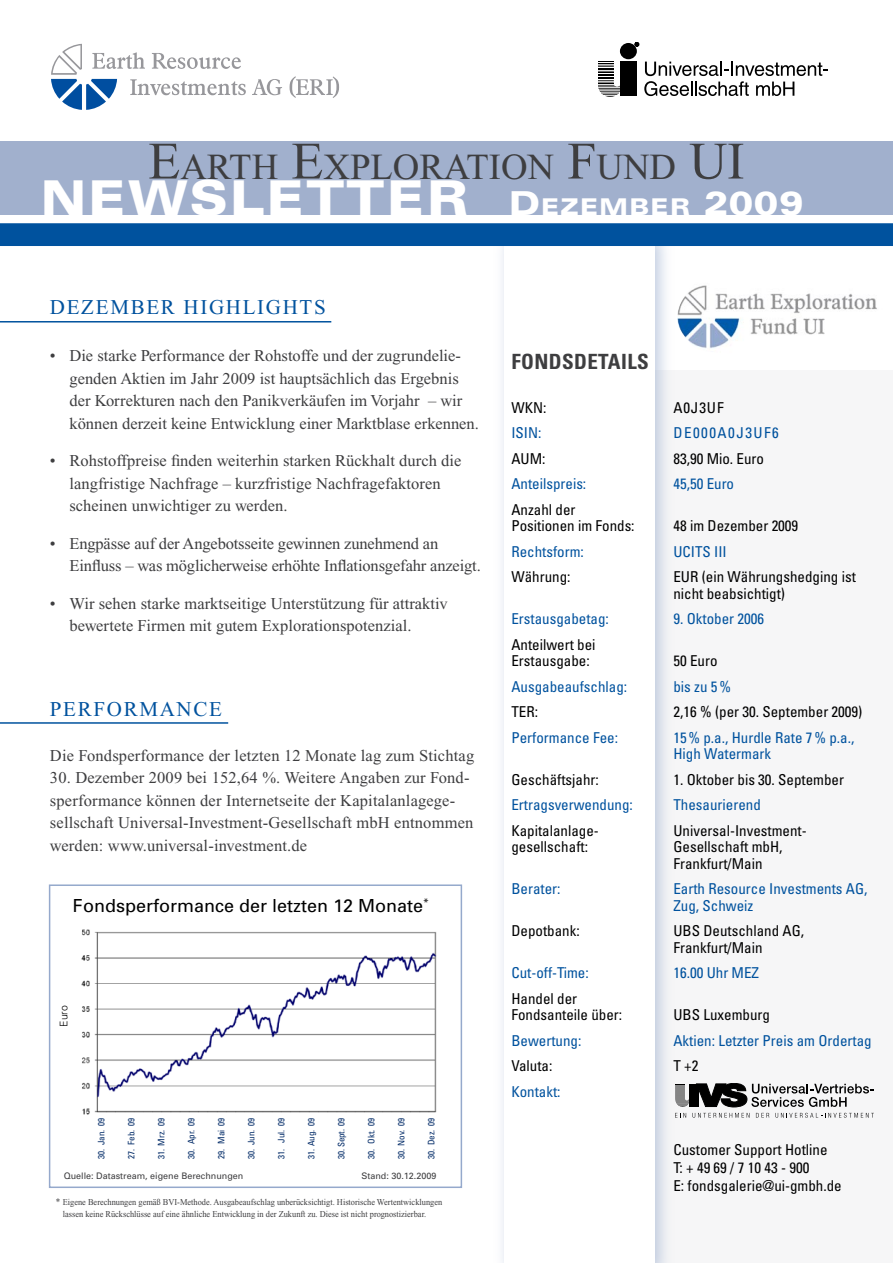
<style>
.page{position:relative;width:893px;height:1263px;background:#fff}
.page>*{position:absolute;margin:0;border:0;box-sizing:border-box;transform-origin:0 0}
.t1{font:900 expanded 48px "Univers";letter-spacing:.02em;color:#fff}
.t2{font:36.75px "Times New Roman";color:#3e3e40}
.t3{font:21px "Times New Roman";letter-spacing:.08em;color:#00529e}
.t4{font:700 condensed 21px "Univers";letter-spacing:.02em;color:#3e3e40}
.t5{font:18px "Univers";color:#000}
.t6{font:16.5px/22.5px "Times New Roman";letter-spacing:.005em;color:#3e3e40}
.t7{font:condensed 15px/16.5px "Univers";color:#000}
.t8{font:condensed 15px/16.5px "Univers";color:#00529e}
.t9{font:condensed 15px "Univers";letter-spacing:.1em;color:#00529e}
.t10{font:300 10.5px "Univers";color:#000}
.t11{font:9px/12px "Times New Roman";color:#3e3e40;scale:.93 1}
.t12{font:condensed 9px "Univers";color:#002a67}
.t13{font:9px "Univers";color:#3e3e40}
.s1{font-size:52.5px}
.s2{font-size:33px}
.s3{font-size:23.1px}
.s4{font-style:inherit}
.s5{font-size:9.75px}
</style>
<div class="page">
<img style="left:677px;top:285px;width:200px;height:63px">
<div style="left:649px;top:370px;width:243px;height:892px;background:#f6f6f7"></div>
<div style="left:491px;top:224px;width:183px;height:1039px;background:#95a9cc;opacity:.58"></div>
<div style="left:504px;top:235px;width:151px;height:1028px;background:#fff"></div>
<div style="left:620px;top:43px;width:17px;height:16px;background:#000;border-radius:50%"></div>
<svg style="left:635px;top:43px;width:4px;height:3px"></svg>
<div style="left:620px;top:61px;width:17px;height:35px;background:#000"></div>
<svg style="left:598px;top:61px;width:22px;height:36px"></svg>
<svg style="left:644px;top:62px;width:184px;height:34px"></svg>
<div style="left:0;top:142px;width:893px;height:73px;background:#a1b0cd"></div>
<div style="left:0;top:223px;width:893px;height:23px;background:#00529e"></div>
<img style="left:81px;top:932px;width:356px;height:183px">
<div style="left:49px;top:884px;width:413px;height:304px;border:2px solid #95a9cc"></div>
<svg style="left:71px;top:884px;width:361px;height:50px"></svg>
<svg style="left:290px;top:76px;width:49px;height:22px"></svg>
<svg style="left:51px;top:44px;width:231px;height:66px"></svg>
<svg style="left:675px;top:1083px;width:199px;height:24px"></svg>
<svg style="left:675px;top:1113px;width:11px;height:4px"></svg>
<svg style="left:692px;top:1113px;width:57px;height:5px"></svg>
<svg style="left:756px;top:1113px;width:13px;height:4px"></svg>
<svg style="left:775px;top:1113px;width:99px;height:5px"></svg>
<div style="left:97px;top:1113px;width:357px;height:54px;background:#fff"></div>
<hr style="left:0;top:321px;width:331px;height:1px;background:#00529e">
<hr style="left:0;top:722px;width:228px;height:2px;background:#00529e">
<h2 class="t2" style="left:148px;top:146px;width:569px"><span class="s1">E</span>arth <span class="s1">E</span>xploration <span class="s1">F</span>und <span class="s1">UI</span></h2>
<h1 class="t1" style="left:40px;top:170px;width:764px">NEWSLETTER <span class="s2">D</span><span class="s3">EZEMBER</span> <span class="s2">2009</span></h1>
<p class="t3" style="left:50px;top:296px;width:277px">Dezember Highlights</p>
<p class="t6" style="left:69px;top:344px;width:411px;text-indent:-20px"><span class="s4">•</span> Die starke Performance der Rohstoffe und der zugrundelie&shy;genden Aktien im Jahr 2009 ist hauptsächlich das Ergebnis der Korrekturen nach den Panikverkäufen im Vorjahr – wir können derzeit keine Entwicklung einer Marktblase erkennen.</p>
<p class="t6" style="left:69px;top:449px;width:394px;text-indent:-20px"><span class="s4">•</span> Rohstoffpreise finden weiterhin starken Rückhalt durch die langfristige Nachfrage – kurzfristige Nachfragefaktoren scheinen unwichtiger zu werden.</p>
<p class="t6" style="left:50px;top:532px;width:432px"><span class="s4">•</span> Engpässe auf der Angebotsseite gewinnen zunehmend an<br>Einfluss – was möglicherweise erhöhte Inflationsgefahr anzeigt.</p>
<p class="t6" style="left:69px;top:592px;width:380px;text-indent:-20px"><span class="s4">•</span> Wir sehen starke marktseitige Unterstützung für attraktiv bewertete Firmen mit gutem Explorationspotenzial.</p>
<p class="t3" style="left:50px;top:697px;width:173px">Performance</p>
<p class="t6" style="left:50px;top:744px;width:426px">Die Fondsperformance der letzten 12 Monate lag zum Stichtag</p>
<p class="t6" style="left:50px;top:767px;width:425px">30. Dezember 2009 bei 152,64 %. Weitere Angaben zur Fond&shy;sperformance können der Internetseite der Kapitalanlagege&shy;sellschaft Universal-Investment-Gesellschaft mbH entnommen werden: www.universal-investment.de</p>
<p class="t5" style="left:73px;top:894px;width:357px">Fondsperformance der letzten 12 Monate<sup>*</sup></p>
<p class="t10" style="left:58px;top:1027px;width:23px;rotate:-90deg">Euro</p>
<p class="t12" style="left:96px;top:1159px;width:43px;rotate:-90deg">30. Jan. 09</p>
<p class="t12" style="left:126px;top:1159px;width:43px;rotate:-90deg">27. Feb. 09</p>
<p class="t12" style="left:156px;top:1159px;width:43px;rotate:-90deg">31. Mrz. 09</p>
<p class="t12" style="left:186px;top:1159px;width:43px;rotate:-90deg">30. Apr. 09</p>
<p class="t12" style="left:216px;top:1159px;width:43px;rotate:-90deg">29. Mai 09</p>
<p class="t12" style="left:246px;top:1159px;width:43px;rotate:-90deg">30. Jun. 09</p>
<p class="t12" style="left:276px;top:1159px;width:43px;rotate:-90deg">31. Jul. 09</p>
<p class="t12" style="left:306px;top:1159px;width:43px;rotate:-90deg">31. Aug. 09</p>
<p class="t12" style="left:336px;top:1159px;width:43px;rotate:-90deg">30. Sept. 09</p>
<p class="t12" style="left:366px;top:1159px;width:43px;rotate:-90deg">30. Okt. 09</p>
<p class="t12" style="left:396px;top:1159px;width:43px;rotate:-90deg">30. Nov. 09</p>
<p class="t12" style="left:426px;top:1159px;width:43px;rotate:-90deg">30. Dez. 09</p>
<p class="t13" style="left:64px;top:1170px;width:181px">Quelle: Datastream, eigene Berechnungen</p>
<p class="t13" style="left:361px;top:1170px;width:77px">Stand: 30.12.2009</p>
<p class="t11" style="left:63px;top:1196px;width:410px;text-indent:-7px"><span class="s5">*</span> Eigene Berechnungen gemäß BVI-Methode. Ausgabeaufschlag unberücksichtigt. Historische Wertentwicklungen lassen keine Rückschlüsse auf eine ähnliche Entwicklung in der Zukunft zu. Diese ist nicht prognostizierbar.</p>
<p class="t4" style="left:511px;top:349px;width:139px">FONDSDETAILS</p>
<p class="t7" style="left:511px;top:399px;width:37px">WKN:</p>
<p class="t7" style="left:673px;top:399px;width:52px">A0J3UF</p>
<p class="t8" style="left:511px;top:424px;width:32px">ISIN:</p>
<p class="t9" style="left:673px;top:423px;width:107px">DE000A0J3UF6</p>
<p class="t7" style="left:511px;top:450px;width:36px">AUM:</p>
<p class="t7" style="left:673px;top:450px;width:92px">83,90 Mio. Euro</p>
<p class="t8" style="left:511px;top:475px;width:76px">Anteilspreis:</p>
<p class="t8" style="left:673px;top:475px;width:62px">45,50 Euro</p>
<p class="t7" style="left:511px;top:501px;width:125px">Anzahl der<br>Positionen im Fonds:</p>
<p class="t7" style="left:673px;top:517px;width:126px">48 im Dezember 2009</p>
<p class="t8" style="left:511px;top:543px;width:74px">Rechtsform:</p>
<p class="t8" style="left:673px;top:543px;width:55px">UCITS III</p>
<p class="t7" style="left:511px;top:568px;width:61px">Währung:</p>
<p class="t7" style="left:673px;top:568px;width:184px">EUR (ein Währungshedging ist nicht beabsichtigt)</p>
<p class="t8" style="left:511px;top:610px;width:99px">Erstausgabetag:</p>
<p class="t8" style="left:673px;top:610px;width:92px">9. Oktober 2006</p>
<p class="t7" style="left:511px;top:636px;width:86px">Anteilwert bei<br>Erstausgabe:</p>
<p class="t7" style="left:673px;top:652px;width:46px">50 Euro</p>
<p class="t8" style="left:511px;top:678px;width:117px">Ausgabeaufschlag:</p>
<p class="t8" style="left:673px;top:678px;width:59px">bis zu 5%</p>
<p class="t7" style="left:511px;top:703px;width:28px">TER:</p>
<p class="t7" style="left:673px;top:703px;width:191px">2,16 % (per 30. September 2009)</p>
<p class="t8" style="left:511px;top:729px;width:108px">Performance Fee:</p>
<p class="t8" style="left:673px;top:729px;width:183px">15 % p.a., Hurdle Rate 7 % p.a.,<br>High Watermark</p>
<p class="t7" style="left:511px;top:771px;width:89px">Geschäftsjahr:</p>
<p class="t7" style="left:673px;top:771px;width:172px">1. Oktober bis 30. September</p>
<p class="t8" style="left:511px;top:796px;width:123px">Ertragsverwendung:</p>
<p class="t8" style="left:673px;top:796px;width:89px">Thesaurierend</p>
<p class="t7" style="left:511px;top:822px;width:89px">Kapitalanlage-</p>
<p class="t7" style="left:673px;top:822px;width:135px">Universal-Investment-</p>
<p class="t7" style="left:511px;top:838px;width:78px">gesellschaft:</p>
<p class="t7" style="left:673px;top:838px;width:111px">Gesellschaft mbH,<br>Frankfurt/Main</p>
<p class="t8" style="left:511px;top:880px;width:51px">Berater:</p>
<p class="t8" style="left:673px;top:880px;width:196px">Earth Resource Investments AG,<br>Zug, Schweiz</p>
<p class="t7" style="left:511px;top:922px;width:70px">Depotbank:</p>
<p class="t7" style="left:673px;top:922px;width:132px">UBS Deutschland AG,<br>Frankfurt/Main</p>
<p class="t8" style="left:511px;top:964px;width:79px">Cut-off-Time:</p>
<p class="t8" style="left:673px;top:964px;width:87px">16.00 Uhr MEZ</p>
<p class="t7" style="left:511px;top:990px;width:112px">Handel der<br>Fondsanteile über:</p>
<p class="t7" style="left:673px;top:1006px;width:98px">UBS Luxemburg</p>
<p class="t8" style="left:511px;top:1032px;width:71px">Bewertung:</p>
<p class="t8" style="left:673px;top:1032px;width:200px">Aktien: Letzter Preis am Ordertag</p>
<p class="t7" style="left:511px;top:1057px;width:43px">Valuta:</p>
<p class="t7" style="left:673px;top:1057px;width:26px">T +2</p>
<p class="t8" style="left:511px;top:1083px;width:51px">Kontakt:</p>
<p class="t7" style="left:673px;top:1141px;width:170px;line-height:18px">Customer Support Hotline<br>T:+4969/71043-900<br>E: fondsgalerie@ui-gmbh.de</p>
</div>
